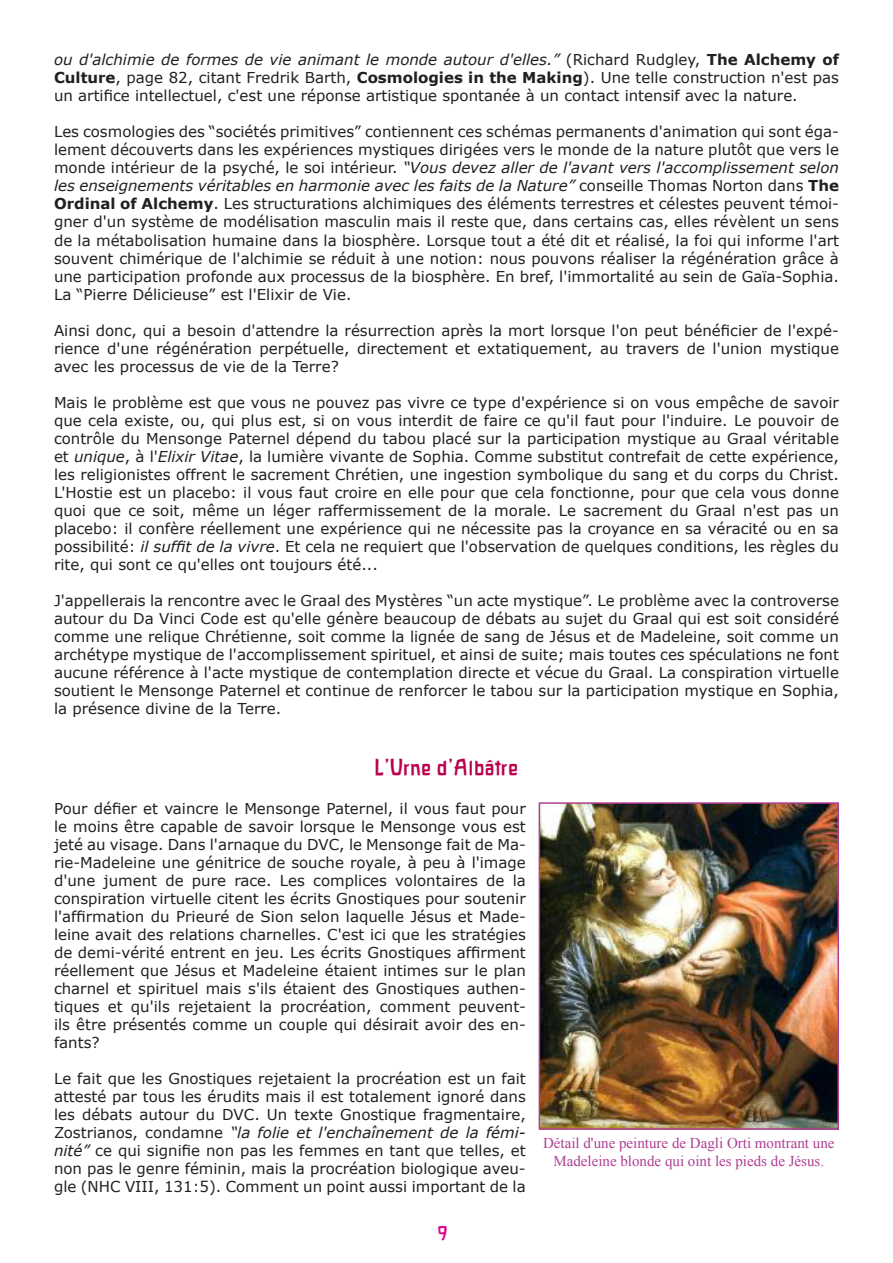
<style>
.page{position:relative;width:893px;height:1263px;background:#fff}
.page>*{position:absolute;margin:0;border:0;box-sizing:border-box;transform-origin:0 0}
.t1{font:700 21px "Virgo Text";color:#ba024e}
.t2{font:15px/18px "Verdana";color:#231f20;text-align:justify}
.t3{font:15px/18px "Times New Roman";color:#ae3e93;text-align:center}
.s1{font-style:italic}
.s2{font-weight:700}
</style>
<div class="page">
<img style="left:542px;top:805px;width:294px;height:322px">
<div style="left:539px;top:802px;width:300px;height:328px;border:2px solid #ae3e93"></div>
<p class="t2" style="left:54px;top:51px;width:786px"><span class="s1">ou d'alchimie de formes de vie animant le monde autour d'elles.”</span> (Richard Rudgley, <span class="s2">The Alchemy of Culture</span>, page 82, citant Fredrik Barth, <span class="s2">Cosmologies in the Making</span>). Une telle construction n'est pas un artifice intellectuel, c'est une réponse artistique spontanée à un contact intensif avec la nature.</p>
<p class="t2" style="left:54px;top:123px;width:786px">Les cosmologies des “sociétés primitives” contiennent ces schémas permanents d'animation qui sont éga&shy;lement découverts dans les expériences mystiques dirigées vers le monde de la nature plutôt que vers le monde intérieur de la psyché, le soi intérieur. <span class="s1">“Vous devez aller de l'avant vers l'accomplissement selon les enseignements véritables en harmonie avec les faits de la Nature”</span> conseille Thomas Norton dans <span class="s2">The Ordinal of Alchemy</span>. Les structurations alchimiques des éléments terrestres et célestes peuvent témoi&shy;gner d'un système de modélisation masculin mais il reste que, dans certains cas, elles révèlent un sens de la métabolisation humaine dans la biosphère. Lorsque tout a été dit et réalisé, la foi qui informe l'art souvent chimérique de l'alchimie se réduit à une notion: nous pouvons réaliser la régénération grâce à une participation profonde aux processus de la biosphère. En bref, l'immortalité au sein de Gaïa-Sophia.<br>La “Pierre Délicieuse” est l'Elixir de Vie.</p>
<p class="t2" style="left:54px;top:321px;width:786px">Ainsi donc, qui a besoin d'attendre la résurrection après la mort lorsque l'on peut bénéficier de l'expé&shy;rience d'une régénération perpétuelle, directement et extatiquement, au travers de l'union mystique avec les processus de vie de la Terre?</p>
<p class="t2" style="left:54px;top:393px;width:786px">Mais le problème est que vous ne pouvez pas vivre ce type d'expérience si on vous empêche de savoir que cela existe, ou, qui plus est, si on vous interdit de faire ce qu'il faut pour l'induire. Le pouvoir de contrôle du Mensonge Paternel dépend du tabou placé sur la participation mystique au Graal véritable et <span class="s1">unique</span>, à l'<span class="s1">Elixir Vitae</span>, la lumière vivante de Sophia. Comme substitut contrefait de cette expérience, les religionistes offrent le sacrement Chrétien, une ingestion symbolique du sang et du corps du Christ.<br>L'Hostie est un placebo: il vous faut croire en elle pour que cela fonctionne, pour que cela vous donne quoi que ce soit, même un léger raffermissement de la morale. Le sacrement du Graal n'est pas un placebo: il confère réellement une expérience qui ne nécessite pas la croyance en sa véracité ou en sa possibilité: <span class="s1">il suffit de la vivre</span>. Et cela ne requiert que l'observation de quelques conditions, les règles du rite, qui sont ce qu'elles ont toujours été...</p>
<p class="t2" style="left:54px;top:591px;width:786px">J'appellerais la rencontre avec le Graal des Mystères “un acte mystique”. Le problème avec la controverse autour du Da Vinci Code est qu'elle génère beaucoup de débats au sujet du Graal qui est soit considéré comme une relique Chrétienne, soit comme la lignée de sang de Jésus et de Madeleine, soit comme un archétype mystique de l'accomplissement spirituel, et ainsi de suite; mais toutes ces spéculations ne font aucune référence à l'acte mystique de contemplation directe et vécue du Graal. La conspiration virtuelle soutient le Mensonge Paternel et continue de renforcer le tabou sur la participation mystique en Sophia, la présence divine de la Terre.</p>
<h1 class="t1" style="left:375px;top:754px;width:145px">L'Urne d'Albâtre</h1>
<p class="t2" style="left:54px;top:799px;width:473px">Pour défier et vaincre le Mensonge Paternel, il vous faut pour le moins être capable de savoir lorsque le Mensonge vous est jeté au visage. Dans l'arnaque du DVC, le Mensonge fait de Ma&shy;rie-Madeleine une génitrice de souche royale, à peu à l'image d'une jument de pure race. Les complices volontaires de la conspiration virtuelle citent les écrits Gnostiques pour soutenir l'affirmation du Prieuré de Sion selon laquelle Jésus et Made&shy;leine avait des relations charnelles. C'est ici que les stratégies de demi-vérité entrent en jeu. Les écrits Gnostiques affirment réellement que Jésus et Madeleine étaient intimes sur le plan charnel et spirituel mais s'ils étaient des Gnostiques authen&shy;tiques et qu'ils rejetaient la procréation, comment peuvent&shy;ils être présentés comme un couple qui désirait avoir des en&shy;fants?</p>
<p class="t2" style="left:54px;top:1069px;width:473px">Le fait que les Gnostiques rejetaient la procréation est un fait attesté par tous les érudits mais il est totalement ignoré dans les débats autour du DVC. Un texte Gnostique fragmentaire, Zostrianos, condamne <span class="s1">“la folie et l'enchaînement de la fémi&shy;nité”</span> ce qui signifie non pas les femmes en tant que telles, et non pas le genre féminin, mais la procréation biologique aveu&shy;gle (NHC VIII, 131:5). Comment un point aussi important de la</p>
<p class="t3" style="left:543px;top:1133px;width:293px">Détail d'une peinture de Dagli Orti montrant une<br>Madeleine blonde qui oint les pieds de Jésus.</p>
</div>
